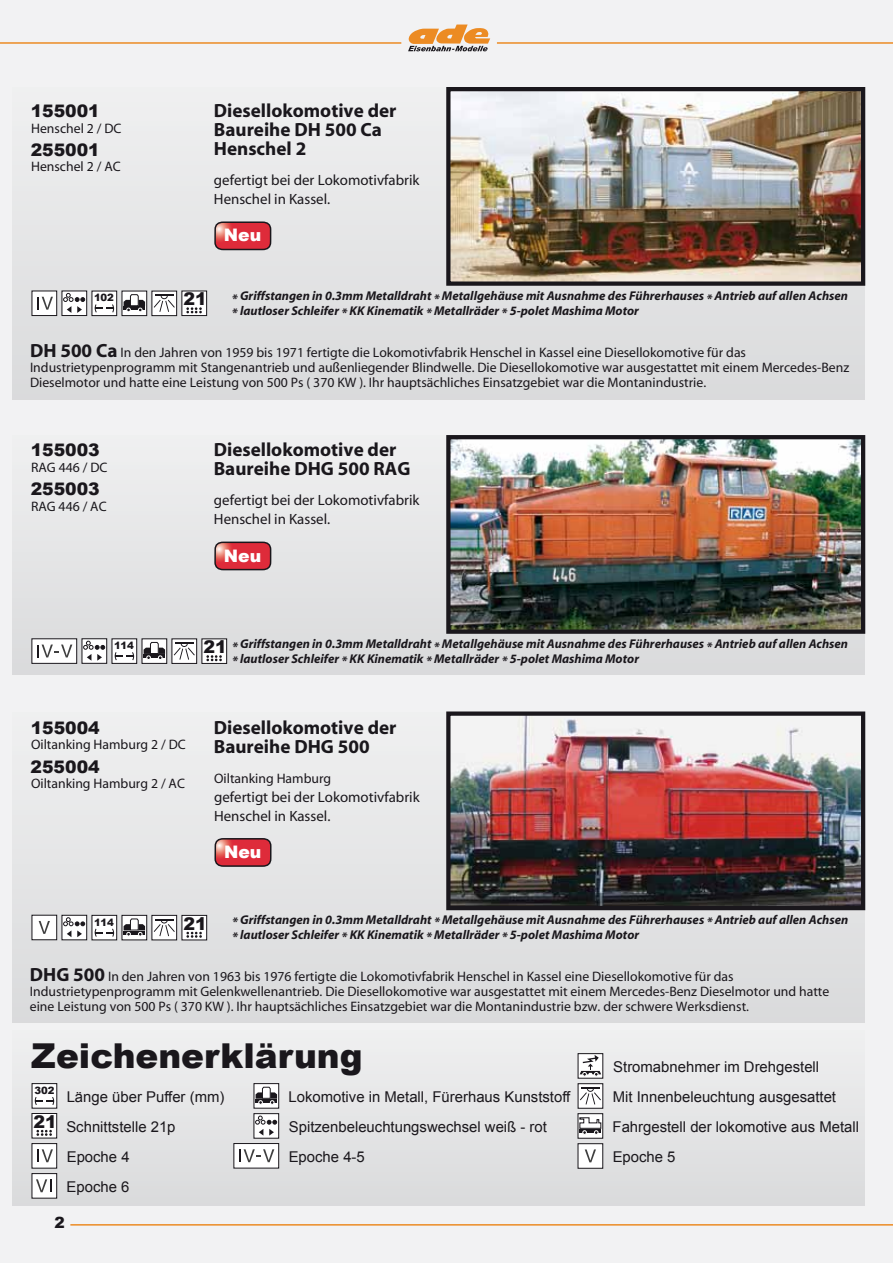
<style>
.page{position:relative;width:893px;height:1263px;background:#f2f2f3}
.page>*{position:absolute;margin:0;border:0;box-sizing:border-box;transform-origin:0 0}
.t1{font:900 34.35px "Arial";color:#1a171c}
.t2{font:700 19.2px/19.2px "Myriad";color:#1a171c}
.t3{font:900 17.55px "Arial";color:#1a171c}
.t4{font:900 17.25px "Arial";color:#1a171c}
.t5{font:900 17.25px "Arial";color:#fff}
.t6{font:900 15.45px "Arial";color:#1a171c}
.t7{font:14.85px "Arial";color:#1a171c}
.t8{font:14.85px/19.2px "Myriad";color:#1a171c}
.t9{font:13.8px/14.9px "Myriad";color:#1a171c}
.t10{font:italic 700 12.75px/14.4px "Myriad";color:#1a171c}
.t11{font:900 10.05px "Arial";color:#1a171c}
.s1{font-weight:700;font-size:19.2px}
</style>
<div class="page">
<hr style="left:0;top:42px;width:401px;height:2px;background:#ec8b23">
<hr style="left:497px;top:42px;width:396px;height:2px;background:#ec8b23">
<svg style="left:408px;top:25px;width:82px;height:26px"></svg>
<hr style="left:70px;top:1224px;width:823px;height:1px;background:#ec8b23">
<div style="left:13px;top:88px;width:852px;height:312px;background:linear-gradient(to right,#e6e6e7,#dcddde)"></div>
<div style="left:13px;top:436px;width:852px;height:238px;background:#e3e4e5"></div>
<div style="left:13px;top:712px;width:852px;height:311px;background:linear-gradient(to right,#e6e6e7,#dcddde)"></div>
<div style="left:13px;top:1030px;width:852px;height:176px;background:#e4e5e6"></div>
<img style="left:444px;top:87px;width:422px;height:199px">
<img style="left:449px;top:716px;width:414px;height:195px">
<img style="left:451px;top:440px;width:409px;height:189px">
<div style="left:446px;top:87px;width:419px;height:199px;border:4px solid #1a171c"></div>
<div style="left:446px;top:435px;width:419px;height:199px;border:4px solid #1a171c"></div>
<div style="left:446px;top:711px;width:419px;height:199px;border:4px solid #1a171c"></div>
<div style="left:32px;top:291px;width:25px;height:25px;background:#fff;border:1px solid #1a171c"></div>
<svg style="left:37px;top:297px;width:16px;height:13px"></svg>
<div style="left:62px;top:291px;width:25px;height:25px;background:#fff;border:1px solid #1a171c"></div>
<svg style="left:63px;top:293px;width:22px;height:20px"></svg>
<div style="left:181px;top:291px;width:26px;height:25px;background:#fff;border:1px solid #1a171c"></div>
<svg style="left:186px;top:307px;width:16px;height:6px"></svg>
<svg style="left:151px;top:291px;width:26px;height:25px"></svg>
<svg style="left:154px;top:295px;width:21px;height:17px"></svg>
<div style="left:92px;top:291px;width:25px;height:25px;background:#fff;border:1px solid #1a171c"></div>
<svg style="left:94px;top:304px;width:20px;height:9px"></svg>
<div style="left:32px;top:1113px;width:25px;height:25px;background:#fff;border:1px solid #1a171c"></div>
<svg style="left:36px;top:1130px;width:16px;height:6px"></svg>
<div style="left:32px;top:1083px;width:25px;height:25px;background:#fff;border:1px solid #1a171c"></div>
<svg style="left:34px;top:1097px;width:21px;height:8px"></svg>
<div style="left:253px;top:1113px;width:26px;height:25px;background:#fff;border:1px solid #1a171c"></div>
<svg style="left:255px;top:1116px;width:22px;height:19px"></svg>
<svg style="left:578px;top:1053px;width:25px;height:25px"></svg>
<svg style="left:580px;top:1055px;width:21px;height:21px"></svg>
<div style="left:578px;top:1083px;width:25px;height:26px;background:#fff;border:1px solid #1a171c"></div>
<svg style="left:580px;top:1087px;width:21px;height:17px"></svg>
<div style="left:254px;top:1083px;width:25px;height:25px;background:#fff;border:1px solid #1a171c"></div>
<svg style="left:256px;top:1086px;width:21px;height:18px"></svg>
<div style="left:32px;top:1143px;width:25px;height:25px;background:#fff;border:1px solid #1a171c"></div>
<svg style="left:37px;top:1149px;width:16px;height:13px"></svg>
<div style="left:32px;top:1173px;width:25px;height:25px;background:#fff;border:1px solid #1a171c"></div>
<svg style="left:36px;top:1179px;width:15px;height:13px"></svg>
<div style="left:233px;top:1143px;width:46px;height:25px;background:#fff;border:1px solid #1a171c"></div>
<svg style="left:239px;top:1149px;width:35px;height:13px"></svg>
<div style="left:578px;top:1143px;width:25px;height:26px;background:#fff;border:1px solid #1a171c"></div>
<svg style="left:585px;top:1149px;width:11px;height:13px"></svg>
<div style="left:578px;top:1113px;width:25px;height:26px;background:#fff;border:1px solid #1a171c"></div>
<svg style="left:579px;top:1117px;width:23px;height:17px"></svg>
<svg style="left:214px;top:541px;width:58px;height:30px;background:#c6444d"></svg>
<svg style="left:214px;top:838px;width:58px;height:29px;background:#c53f48"></svg>
<svg style="left:214px;top:221px;width:58px;height:30px;background:#c6444d"></svg>
<div style="left:122px;top:291px;width:25px;height:25px;background:#fff;border:1px solid #1a171c"></div>
<svg style="left:124px;top:294px;width:21px;height:18px"></svg>
<div style="left:82px;top:638px;width:25px;height:26px;background:#fff;border:1px solid #1a171c"></div>
<svg style="left:83px;top:641px;width:22px;height:20px"></svg>
<div style="left:201px;top:638px;width:26px;height:26px;background:#fff;border:1px solid #1a171c"></div>
<svg style="left:206px;top:655px;width:16px;height:6px"></svg>
<div style="left:171px;top:638px;width:26px;height:26px;background:#fff;border:1px solid #1a171c"></div>
<svg style="left:174px;top:642px;width:21px;height:18px"></svg>
<div style="left:112px;top:638px;width:25px;height:26px;background:#fff;border:1px solid #1a171c"></div>
<svg style="left:114px;top:652px;width:20px;height:9px"></svg>
<div style="left:142px;top:638px;width:25px;height:26px;background:#fff;border:1px solid #1a171c"></div>
<svg style="left:144px;top:642px;width:21px;height:18px"></svg>
<div style="left:31px;top:638px;width:46px;height:26px;background:#fff;border:1px solid #1a171c"></div>
<svg style="left:37px;top:644px;width:35px;height:13px"></svg>
<div style="left:62px;top:915px;width:25px;height:25px;background:#fff;border:1px solid #1a171c"></div>
<svg style="left:63px;top:917px;width:22px;height:20px"></svg>
<div style="left:151px;top:915px;width:26px;height:25px;background:#fff;border:1px solid #1a171c"></div>
<svg style="left:154px;top:919px;width:21px;height:17px"></svg>
<div style="left:92px;top:915px;width:25px;height:25px;background:#fff;border:1px solid #1a171c"></div>
<svg style="left:94px;top:928px;width:20px;height:9px"></svg>
<div style="left:122px;top:915px;width:25px;height:25px;background:#fff;border:1px solid #1a171c"></div>
<svg style="left:124px;top:918px;width:21px;height:18px"></svg>
<div style="left:181px;top:915px;width:26px;height:25px;background:#fff;border:1px solid #1a171c"></div>
<svg style="left:186px;top:932px;width:16px;height:6px"></svg>
<div style="left:32px;top:915px;width:25px;height:25px;background:#fff;border:1px solid #1a171c"></div>
<svg style="left:39px;top:921px;width:11px;height:13px"></svg>
<p class="t4" style="left:31px;top:98px;width:71px">155001</p>
<p class="t9" style="left:31px;top:121px;width:92px">Henschel 2 / DC</p>
<p class="t4" style="left:31px;top:137px;width:71px">255001</p>
<p class="t9" style="left:31px;top:160px;width:91px">Henschel 2 / AC</p>
<p class="t2" style="left:214px;top:101px;width:184px">Diesellokomotive der<br>Baureihe DH 500 Ca<br>Henschel 2</p>
<p class="t8" style="left:214px;top:171px;width:207px">gefertigt bei der Lokomotivfabrik<br>Henschel in Kassel.</p>
<p class="t5" style="left:224px;top:223px;width:39px">Neu</p>
<p class="t11" style="left:94px;top:290px;width:21px">102</p>
<p class="t3" style="left:184px;top:286px;width:25px">21</p>
<p class="t10" style="left:232px;top:289px;width:618px">* Griffstangen in 0.3mm Metalldraht * Metallgehäuse mit Ausnahme des Führerhauses * Antrieb auf allen Achsen * lautloser Schleifer * KK Kinematik * Metallräder * 5-polet Mashima Motor</p>
<p class="t9" style="left:30px;top:346px;width:821px"><span class="s1">DH 500 Ca</span> In den Jahren von 1959 bis 1971 fertigte die Lokomotivfabrik Henschel in Kassel eine Diesellokomotive für das<br>Industrietypenprogramm mit Stangenantrieb und außenliegender Blindwelle. Die Diesellokomotive war ausgestattet mit einem Mercedes-Benz<br>Dieselmotor und hatte eine Leistung von 500 Ps ( 370 KW ). Ihr hauptsächliches Einsatzgebiet war die Montanindustrie.</p>
<p class="t4" style="left:31px;top:437px;width:71px">155003</p>
<p class="t9" style="left:31px;top:460px;width:78px">RAG 446 / DC</p>
<p class="t4" style="left:31px;top:476px;width:71px">255003</p>
<p class="t9" style="left:31px;top:499px;width:77px">RAG 446 / AC</p>
<p class="t2" style="left:214px;top:441px;width:198px">Diesellokomotive der<br>Baureihe DHG 500 RAG</p>
<p class="t8" style="left:214px;top:491px;width:207px">gefertigt bei der Lokomotivfabrik<br>Henschel in Kassel.</p>
<p class="t5" style="left:224px;top:543px;width:39px">Neu</p>
<p class="t11" style="left:114px;top:638px;width:21px">114</p>
<p class="t3" style="left:204px;top:634px;width:25px">21</p>
<p class="t10" style="left:232px;top:637px;width:618px">* Griffstangen in 0.3mm Metalldraht * Metallgehäuse mit Ausnahme des Führerhauses * Antrieb auf allen Achsen * lautloser Schleifer * KK Kinematik * Metallräder * 5-polet Mashima Motor</p>
<p class="t4" style="left:31px;top:715px;width:71px">155004</p>
<p class="t9" style="left:31px;top:738px;width:156px">Oiltanking Hamburg 2 / DC</p>
<p class="t4" style="left:31px;top:754px;width:71px">255004</p>
<p class="t9" style="left:31px;top:777px;width:155px">Oiltanking Hamburg 2 / AC</p>
<p class="t2" style="left:214px;top:718px;width:184px">Diesellokomotive der<br>Baureihe DHG 500</p>
<p class="t9" style="left:214px;top:771px;width:119px">Oiltanking Hamburg</p>
<p class="t8" style="left:214px;top:788px;width:207px">gefertigt bei der Lokomotivfabrik<br>Henschel in Kassel.</p>
<p class="t5" style="left:224px;top:839px;width:39px">Neu</p>
<p class="t11" style="left:94px;top:915px;width:21px">114</p>
<p class="t3" style="left:184px;top:911px;width:25px">21</p>
<p class="t10" style="left:232px;top:913px;width:618px">* Griffstangen in 0.3mm Metalldraht * Metallgehäuse mit Ausnahme des Führerhauses * Antrieb auf allen Achsen * lautloser Schleifer * KK Kinematik * Metallräder * 5-polet Mashima Motor</p>
<p class="t9" style="left:30px;top:970px;width:801px"><span class="s1">DHG 500</span> In den Jahren von 1963 bis 1976 fertigte die Lokomotivfabrik Henschel in Kassel eine Diesellokomotive für das<br>Industrietypenprogramm mit Gelenkwellenantrieb. Die Diesellokomotive war ausgestattet mit einem Mercedes-Benz Dieselmotor und hatte eine Leistung von 500 Ps ( 370 KW ). Ihr hauptsächliches Einsatzgebiet war die Montanindustrie bzw. der schwere Werksdienst.</p>
<p class="t1" style="left:31px;top:1031px;width:333px">Zeichenerklärung</p>
<p class="t7" style="left:613px;top:1057px;width:207px">Stromabnehmer im Drehgestell</p>
<p class="t11" style="left:34px;top:1083px;width:22px">302</p>
<p class="t7" style="left:67px;top:1087px;width:159px">Länge über Puffer (mm)</p>
<p class="t7" style="left:289px;top:1087px;width:283px">Lokomotive in Metall, Fürerhaus Kunststoff</p>
<p class="t7" style="left:613px;top:1087px;width:225px">Mit Innenbeleuchtung ausgesattet</p>
<p class="t7" style="left:34px;top:1117px;width:143px"><sup>21</sup> Schnittstelle 21p</p>
<p class="t7" style="left:289px;top:1117px;width:260px">Spitzenbeleuchtungswechsel weiß - rot</p>
<p class="t7" style="left:613px;top:1117px;width:248px">Fahrgestell der lokomotive aus Metall</p>
<p class="t7" style="left:67px;top:1147px;width:64px">Epoche 4</p>
<p class="t7" style="left:289px;top:1147px;width:78px">Epoche 4-5</p>
<p class="t7" style="left:613px;top:1147px;width:64px">Epoche 5</p>
<p class="t7" style="left:67px;top:1177px;width:64px">Epoche 6</p>
<p class="t6" style="left:55px;top:1211px;width:12px">2</p>
</div>
